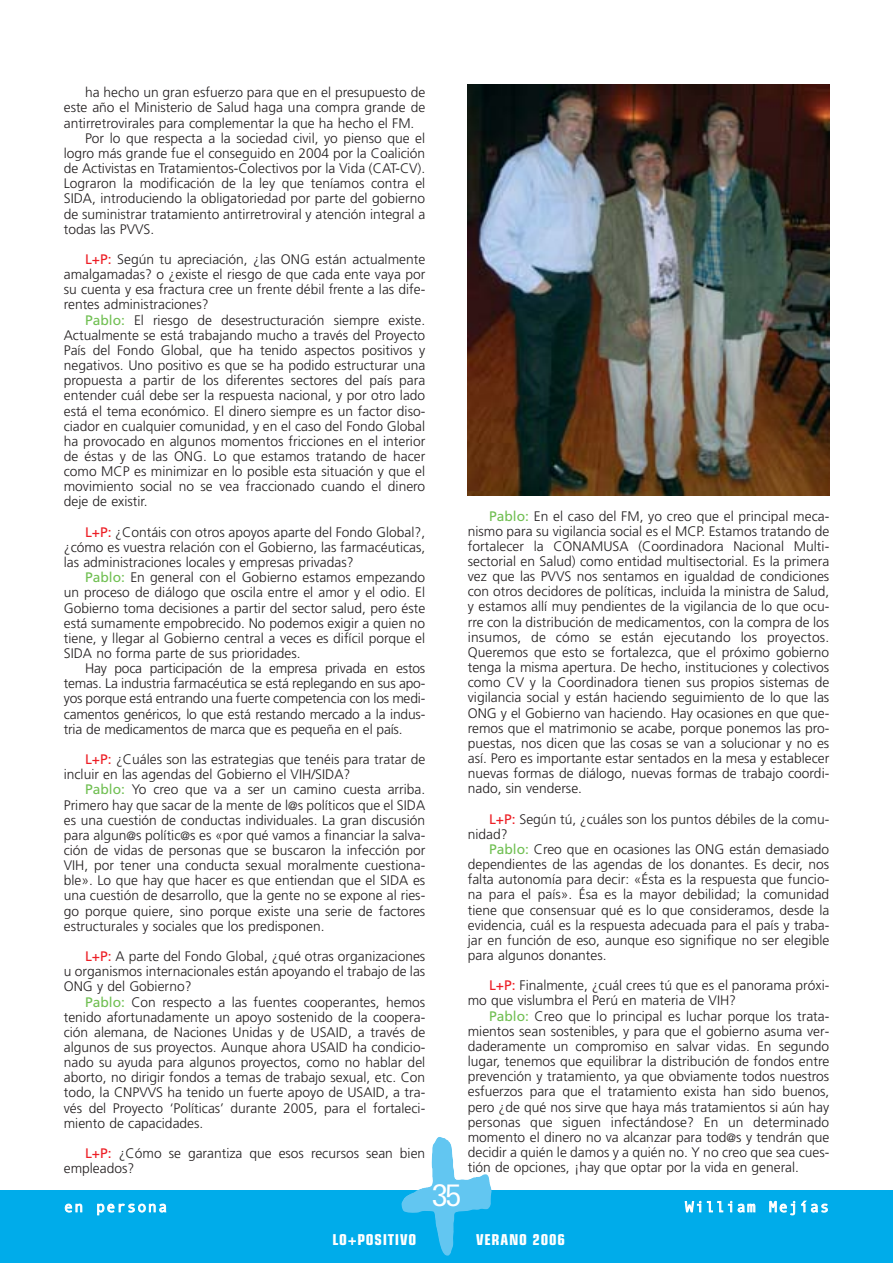
<style>
.page{position:relative;width:893px;height:1263px;background:#fff}
.page>*{position:absolute;margin:0;border:0;box-sizing:border-box;transform-origin:0 0}
.t1{font:30px "Glypha";color:#fff}
.t2{font:15px "Monotypecom";letter-spacing:.085em;color:#fff}
.t3{font:700 condensed 15px "Eurostile";letter-spacing:.05em;color:#fff}
.t4{font:300 13.8px/15.1px "Frutiger";color:#231f20;text-align:justify}
.s1{font-weight:400;color:#ed1e25}
.s2{font-weight:400;color:#70bf52}
.s3{font-size:12px}
</style>
<div class="page">
<div style="left:0;top:1190px;width:893px;height:73px;background:#00acea"></div>
<img style="left:401px;top:1137px;width:91px;height:119px">
<img style="left:468px;top:85px;width:361px;height:411px">
<p class="t4" style="left:85px;top:86px;width:342px">ha hecho un gran esfuerzo para que en el presupuesto de</p>
<p class="t4" style="left:64px;top:101px;width:363px">este año el Ministerio de Salud haga una compra grande de</p>
<p class="t4" style="left:64px;top:116px;width:352px">antirretrovirales para complementar la que ha hecho el FM.</p>
<p class="t4" style="left:85px;top:131px;width:342px">Por lo que respecta a la sociedad civil, yo pienso que el</p>
<p class="t4" style="left:64px;top:147px;width:363px">logro más grande fue el conseguido en 2004 por la Coalición</p>
<p class="t4" style="left:64px;top:162px;width:363px">de Activistas en Tratamientos-Colectivos por la Vida (CAT-CV).</p>
<p class="t4" style="left:64px;top:177px;width:363px">Lograron la modificación de la ley que teníamos contra el</p>
<p class="t4" style="left:64px;top:192px;width:363px">SIDA, introduciendo la obligatoriedad por parte del gobierno</p>
<p class="t4" style="left:64px;top:207px;width:363px">de suministrar tratamiento antirretroviral y atención integral a</p>
<p class="t4" style="left:64px;top:222px;width:92px">todas las PVVS.</p>
<p class="t4" style="left:64px;top:253px;width:363px;text-indent:21px"><span class="s1">L+P:</span> Según tu apreciación, ¿las ONG están actualmente amalgamadas? o ¿existe el riesgo de que cada ente vaya por su cuenta y esa fractura cree un frente débil frente a las dife&shy;rentes administraciones?</p>
<p class="t4" style="left:64px;top:313px;width:363px;text-indent:21px"><span class="s2">Pablo:</span> El riesgo de desestructuración siempre existe.<br>Actualmente se está trabajando mucho a través del Proyecto País del Fondo Global, que ha tenido aspectos positivos y negativos. Uno positivo es que se ha podido estructurar una propuesta a partir de los diferentes sectores del país para entender cuál debe ser la respuesta nacional, y por otro lado está el tema económico. El dinero siempre es un factor diso&shy;ciador en cualquier comunidad, y en el caso del Fondo Global ha provocado en algunos momentos fricciones en el interior de éstas y de las ONG. Lo que estamos tratando de hacer como MCP es minimizar en lo posible esta situación y que el movimiento social no se vea fraccionado cuando el dinero deje de existir.</p>
<p class="t4" style="left:64px;top:525px;width:363px;text-indent:21px"><span class="s1">L+P:</span> ¿Contáis con otros apoyos aparte del Fondo Global?, ¿cómo es vuestra relación con el Gobierno, las farmacéuticas, las administraciones locales y empresas privadas?</p>
<p class="t4" style="left:64px;top:571px;width:363px;text-indent:21px"><span class="s2">Pablo:</span> En general con el Gobierno estamos empezando un proceso de diálogo que oscila entre el amor y el odio. El Gobierno toma decisiones a partir del sector salud, pero éste está sumamente empobrecido. No podemos exigir a quien no tiene, y llegar al Gobierno central a veces es difícil porque el SIDA no forma parte de sus prioridades.</p>
<p class="t4" style="left:64px;top:662px;width:363px;text-indent:21px">Hay poca participación de la empresa privada en estos temas. La industria farmacéutica se está replegando en sus apo&shy;yos porque está entrando una fuerte competencia con los medi&shy;camentos genéricos, lo que está restando mercado a la indus&shy;tria de medicamentos de marca que es pequeña en el país.</p>
<p class="t4" style="left:64px;top:753px;width:363px;text-indent:21px"><span class="s1">L+P:</span> ¿Cuáles son las estrategias que tenéis para tratar de incluir en las agendas del Gobierno el VIH/SIDA?</p>
<p class="t4" style="left:64px;top:783px;width:363px;text-indent:21px"><span class="s2">Pablo:</span> Yo creo que va a ser un camino cuesta arriba.<br>Primero hay que sacar de la mente de l<span class="s3">@</span>s políticos que el SIDA es una cuestión de conductas individuales. La gran discusión para algun<span class="s3">@</span>s polític<span class="s3">@</span>s es «por qué vamos a financiar la salva&shy;ción de vidas de personas que se buscaron la infección por VIH, por tener una conducta sexual moralmente cuestiona&shy;ble». Lo que hay que hacer es que entiendan que el SIDA es una cuestión de desarrollo, que la gente no se expone al ries&shy;go porque quiere, sino porque existe una serie de factores estructurales y sociales que los predisponen.</p>
<p class="t4" style="left:64px;top:950px;width:363px;text-indent:21px"><span class="s1">L+P:</span> A parte del Fondo Global, ¿qué otras organizaciones u organismos internacionales están apoyando el trabajo de las ONG y del Gobierno?</p>
<p class="t4" style="left:64px;top:995px;width:363px;text-indent:21px"><span class="s2">Pablo:</span> Con respecto a las fuentes cooperantes, hemos tenido afortunadamente un apoyo sostenido de la coopera&shy;ción alemana, de Naciones Unidas y de USAID, a través de algunos de sus proyectos. Aunque ahora USAID ha condicio&shy;nado su ayuda para algunos proyectos, como no hablar del aborto, no dirigir fondos a temas de trabajo sexual, etc. Con todo, la CNPVVS ha tenido un fuerte apoyo de USAID, a tra&shy;vés del Proyecto ‘Políticas’ durante 2005, para el fortaleci&shy;miento de capacidades.</p>
<p class="t4" style="left:64px;top:1147px;width:363px;text-indent:21px"><span class="s1">L+P:</span> ¿Cómo se garantiza que esos recursos sean bien empleados?</p>
<p class="t4" style="left:468px;top:509px;width:363px;text-indent:21px"><span class="s2">Pablo:</span> En el caso del FM, yo creo que el principal meca&shy;nismo para su vigilancia social es el MCP. Estamos tratando de fortalecer la CONAMUSA (Coordinadora Nacional Multi&shy;sectorial en Salud) como entidad multisectorial. Es la primera vez que las PVVS nos sentamos en igualdad de condiciones con otros decidores de políticas, incluida la ministra de Salud, y estamos allí muy pendientes de la vigilancia de lo que ocu&shy;rre con la distribución de medicamentos, con la compra de los insumos, de cómo se están ejecutando los proyectos.<br>Queremos que esto se fortalezca, que el próximo gobierno tenga la misma apertura. De hecho, instituciones y colectivos como CV y la Coordinadora tienen sus propios sistemas de vigilancia social y están haciendo seguimiento de lo que las ONG y el Gobierno van haciendo. Hay ocasiones en que que&shy;remos que el matrimonio se acabe, porque ponemos las pro&shy;puestas, nos dicen que las cosas se van a solucionar y no es así. Pero es importante estar sentados en la mesa y establecer nuevas formas de diálogo, nuevas formas de trabajo coordi&shy;nado, sin venderse.</p>
<p class="t4" style="left:468px;top:812px;width:363px;text-indent:21px"><span class="s1">L+P:</span> Según tú, ¿cuáles son los puntos débiles de la comu&shy;nidad?</p>
<p class="t4" style="left:468px;top:842px;width:363px;text-indent:21px"><span class="s2">Pablo:</span> Creo que en ocasiones las ONG están demasiado dependientes de las agendas de los donantes. Es decir, nos falta autonomía para decir: «Ésta es la respuesta que funcio&shy;na para el país». Ésa es la mayor debilidad; la comunidad tiene que consensuar qué es lo que consideramos, desde la evidencia, cuál es la respuesta adecuada para el país y traba&shy;jar en función de eso, aunque eso signifique no ser elegible para algunos donantes.</p>
<p class="t4" style="left:468px;top:979px;width:363px;text-indent:21px"><span class="s1">L+P:</span> Finalmente, ¿cuál crees tú que es el panorama próxi&shy;mo que vislumbra el Perú en materia de VIH?</p>
<p class="t4" style="left:468px;top:1009px;width:363px;text-indent:21px"><span class="s2">Pablo:</span> Creo que lo principal es luchar porque los trata&shy;mientos sean sostenibles, y para que el gobierno asuma ver&shy;daderamente un compromiso en salvar vidas. En segundo lugar, tenemos que equilibrar la distribución de fondos entre prevención y tratamiento, ya que obviamente todos nuestros esfuerzos para que el tratamiento exista han sido buenos, pero ¿de qué nos sirve que haya más tratamientos si aún hay personas que siguen infectándose? En un determinado momento el dinero no va alcanzar para tod<span class="s3">@</span>s y tendrán que decidir a quién le damos y a quién no. Y no creo que sea cues&shy;tión de opciones, ¡hay que optar por la vida en general.</p>
<p class="t2" style="left:64px;top:1201px;width:105px">en persona</p>
<h1 class="t1" style="left:431px;top:1184px;width:32px">35</h1>
<p class="t3" style="left:332px;top:1234px;width:85px">LO+POSITIVO</p>
<p class="t3" style="left:476px;top:1234px;width:90px">VERANO 2006</p>
<p class="t2" style="left:685px;top:1201px;width:146px">William Mejías</p>
</div>
